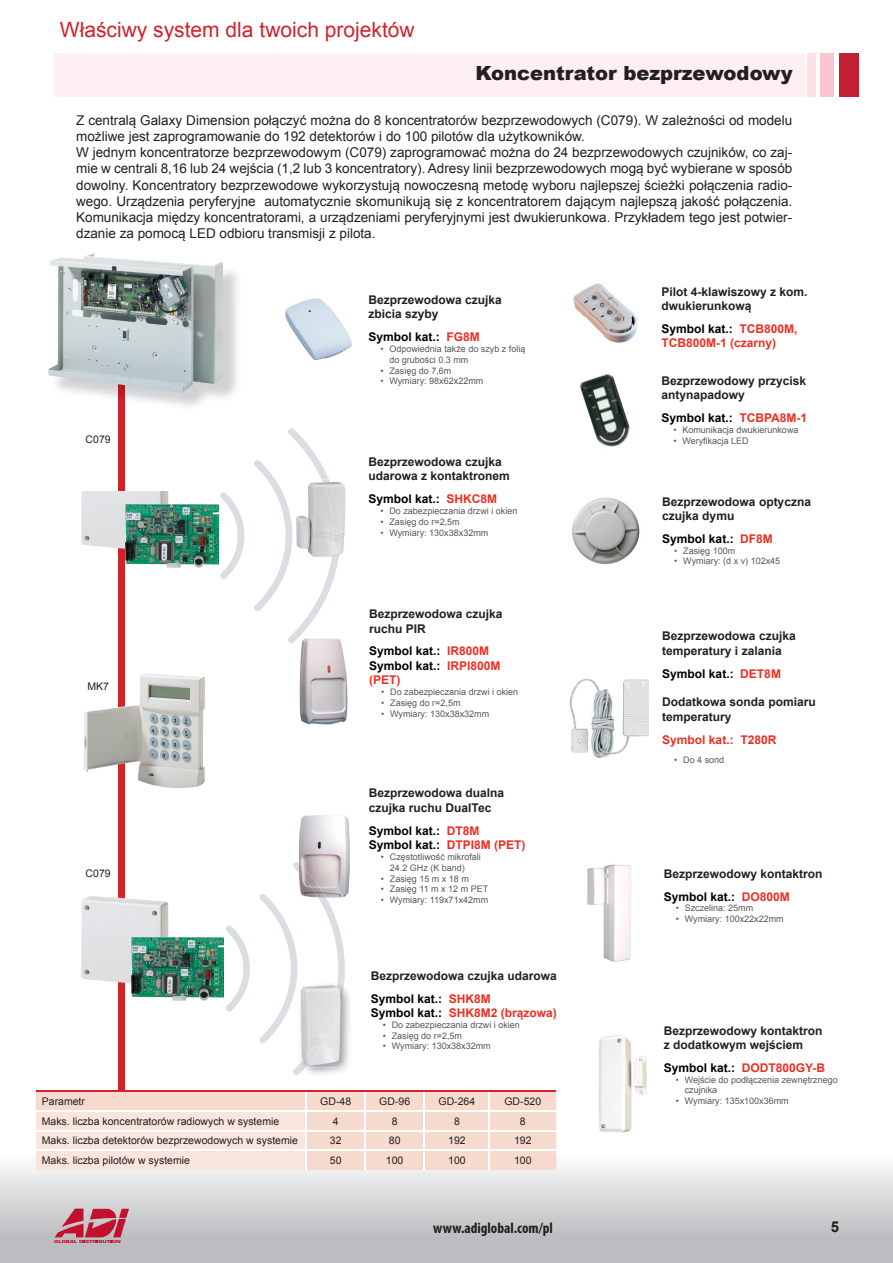
<style>
.page{position:relative;width:893px;height:1263px;background:#fff}
.page>*{position:absolute;margin:0;border:0;box-sizing:border-box;transform-origin:0 0}
.t1{font:21px "Arial";color:#d1232a}
.t2{font:900 19.5px "Arial";color:#231f20}
.t3{font:700 condensed 15px "Myriad Pro";color:#231f20}
.t4{font:700 15px "Arial";color:#231f20}
.t5{font:13.5px/16.2px "Arial";color:#231f20}
.t6{font:700 12px/14.4px "Arial";color:#231f20}
.t7{font:700 12px/14.4px "Arial";color:#000}
.t8{font:700 12px/14.4px "Arial";color:#ee2e22}
.t9{font:10.5px "Arial";color:#231f20}
.t10{font:9px/10.8px "Arial";color:#57585a}
.s1{color:#ee2e22}
.s2{color:#000}
</style>
<div class="page">
<div style="left:0;top:1153px;width:893px;height:110px;background:linear-gradient(to bottom,#f9fafa,#b1b2b5)"></div>
<div style="left:839px;top:54px;width:20px;height:43px;background:#c21f34"></div>
<div style="left:820px;top:54px;width:14px;height:43px;background:#f9c6d0"></div>
<div style="left:808px;top:54px;width:8px;height:43px;background:#fce0e5"></div>
<div style="left:55px;top:54px;width:750px;height:43px;background:#fdeff2"></div>
<svg style="left:54px;top:1208px;width:75px;height:35px;background:#c46b7c"></svg>
<svg style="left:226px;top:862px;width:119px;height:213px"></svg>
<svg style="left:220px;top:428px;width:118px;height:215px"></svg>
<div style="left:118px;top:320px;width:6px;height:771px;background:#d1232a"></div>
<img style="left:299px;top:639px;width:49px;height:85px">
<img style="left:299px;top:814px;width:51px;height:83px">
<img style="left:299px;top:863px;width:27px;height:34px">
<img style="left:587px;top:864px;width:44px;height:98px">
<img style="left:285px;top:299px;width:66px;height:61px">
<img style="left:572px;top:497px;width:68px;height:68px">
<img style="left:573px;top:283px;width:65px;height:60px">
<img style="left:293px;top:479px;width:53px;height:83px">
<img style="left:321px;top:479px;width:19px;height:83px">
<img style="left:298px;top:982px;width:46px;height:93px">
<img style="left:279px;top:983px;width:71px;height:84px">
<img style="left:298px;top:983px;width:46px;height:84px">
<img style="left:569px;top:679px;width:79px;height:80px">
<img style="left:599px;top:1035px;width:48px;height:97px">
<img style="left:79px;top:271px;width:159px;height:140px">
<img style="left:118px;top:392px;width:6px;height:19px">
<img style="left:48px;top:253px;width:175px;height:139px">
<img style="left:81px;top:491px;width:88px;height:61px">
<img style="left:125px;top:504px;width:93px;height:63px">
<img style="left:81px;top:896px;width:88px;height:90px">
<img style="left:131px;top:937px;width:93px;height:63px">
<img style="left:84px;top:673px;width:121px;height:115px">
<svg style="left:36px;top:1092px;width:520px;height:78px;background:#f8e1d7"></svg>
<hr style="left:36px;top:1091px;width:270px;height:1px;background:#d1232a">
<hr style="left:306px;top:1091px;width:59px;height:1px;background:#d1232a">
<hr style="left:365px;top:1091px;width:59px;height:1px;background:#d1232a">
<hr style="left:424px;top:1091px;width:65px;height:1px;background:#d1232a">
<hr style="left:489px;top:1091px;width:67px;height:1px;background:#d1232a">
<img style="left:580px;top:373px;width:50px;height:74px">
<h1 class="t1" style="left:60px;top:15px;width:356px">Właściwy system dla twoich projektów</h1>
<h2 class="t2" style="left:476px;top:59px;width:318px">Koncentrator bezprzewodowy</h2>
<p class="t5" style="left:76px;top:112px;width:718px">Z centralą Galaxy Dimension połączyć można do 8 koncentratorów bezprzewodowych (C079). W zależności od modelu możliwe jest zaprogramowanie do 192 detektorów i do 100 pilotów dla użytkowników.<br>W jednym koncentratorze bezprzewodowym (C079) zaprogramować można do 24 bezprzewodowych czujników, co zaj&shy;mie w centrali 8,16 lub 24 wejścia (1,2 lub 3 koncentratory). Adresy linii bezprzewodowych mogą być wybierane w sposób dowolny. Koncentratory bezprzewodowe wykorzystują nowoczesną metodę wyboru najlepszej ścieżki połączenia radio&shy;wego. Urządzenia peryferyjne automatycznie skomunikują się z koncentratorem dającym najlepszą jakość połączenia.<br>Komunikacja między koncentratorami, a urządzeniami peryferyjnymi jest dwukierunkowa. Przykładem tego jest potwier&shy;dzanie za pomocą LED odbioru transmisji z pilota.</p>
<p class="t9" style="left:86px;top:432px;width:27px">C079</p>
<p class="t9" style="left:87px;top:680px;width:23px">MK7</p>
<p class="t9" style="left:86px;top:866px;width:27px">C079</p>
<p class="t6" style="left:368px;top:293px;width:135px">Bezprzewodowa czujka zbicia szyby</p>
<p class="t7" style="left:368px;top:330px;width:113px">Symbol kat.: <span class="s1">FG8M</span></p>
<p class="t10" style="left:389px;top:344px;width:138px;text-indent:-9px">• Odpowiednia także do szyb z folią do grubości 0.3 mm</p>
<p class="t10" style="left:380px;top:365px;width:73px">• Zasięg do 7,6m</p>
<p class="t10" style="left:380px;top:376px;width:104px">• Wymiary: 98x62x22mm</p>
<p class="t6" style="left:368px;top:455px;width:143px">Bezprzewodowa czujka udarowa z kontaktronem</p>
<p class="t7" style="left:368px;top:492px;width:130px">Symbol kat.: <span class="s1">SHKC8M</span></p>
<p class="t10" style="left:380px;top:506px;width:139px">• Do zabezpieczania drzwi i okien</p>
<p class="t10" style="left:380px;top:516px;width:81px">• Zasięg do r=2,5m</p>
<p class="t10" style="left:380px;top:527px;width:109px">• Wymiary: 130x38x32mm</p>
<p class="t6" style="left:369px;top:607px;width:135px">Bezprzewodowa czujka ruchu PIR</p>
<p class="t7" style="left:369px;top:644px;width:133px">Symbol kat.: <span class="s1">IR800M<br></span>Symbol kat.: <span class="s1">IRPI800M (PET)</span></p>
<p class="t10" style="left:381px;top:686px;width:139px">• Do zabezpieczania drzwi i okien</p>
<p class="t10" style="left:381px;top:697px;width:81px">• Zasięg do r=2,5m</p>
<p class="t10" style="left:381px;top:708px;width:109px">• Wymiary: 130x38x32mm</p>
<p class="t6" style="left:369px;top:786px;width:137px">Bezprzewodowa dualna czujka ruchu DualTec</p>
<p class="t7" style="left:369px;top:824px;width:158px">Symbol kat.: <span class="s1">DT8M<br></span>Symbol kat.: <span class="s1">DTPI8M (PET)</span></p>
<p class="t10" style="left:390px;top:851px;width:93px;text-indent:-9px">• Częstotliwość mikrofali<br>24.2 GHz (K band)</p>
<p class="t10" style="left:381px;top:873px;width:90px">• Zasięg 15 m x 18 m</p>
<p class="t10" style="left:381px;top:884px;width:109px">• Zasięg 11 m x 12 m PET</p>
<p class="t10" style="left:381px;top:895px;width:109px">• Wymiary: 119x71x42mm</p>
<p class="t6" style="left:371px;top:964px;width:188px;line-height:23px">Bezprzewodowa czujka udarowa<br><span class="s2">Symbol kat.:</span> <span class="s1">SHK8M</span></p>
<p class="t8" style="left:371px;top:1006px;width:188px"><span class="s2">Symbol kat.:</span> SHK8M2 (brązowa)</p>
<p class="t10" style="left:383px;top:1019px;width:139px">• Do zabezpieczania drzwi i okien</p>
<p class="t10" style="left:383px;top:1030px;width:81px">• Zasięg do r=2,5m</p>
<p class="t10" style="left:383px;top:1041px;width:109px">• Wymiary: 130x38x32mm</p>
<p class="t9" style="left:42px;top:1094px;width:45px">Parametr</p>
<p class="t9" style="left:320px;top:1094px;width:32px">GD-48</p>
<p class="t9" style="left:379px;top:1094px;width:32px">GD-96</p>
<p class="t9" style="left:438px;top:1094px;width:38px">GD-264</p>
<p class="t9" style="left:504px;top:1094px;width:38px">GD-520</p>
<p class="t9" style="left:42px;top:1114px;width:239px">Maks. liczba koncentratorów radiowych w systemie</p>
<p class="t9" style="left:333px;top:1114px;width:7px">4</p>
<p class="t9" style="left:392px;top:1114px;width:7px">8</p>
<p class="t9" style="left:454px;top:1114px;width:7px">8</p>
<p class="t9" style="left:520px;top:1114px;width:7px">8</p>
<p class="t9" style="left:42px;top:1134px;width:258px">Maks. liczba detektorów bezprzewodowych w systemie</p>
<p class="t9" style="left:330px;top:1134px;width:13px">32</p>
<p class="t9" style="left:389px;top:1134px;width:13px">80</p>
<p class="t9" style="left:448px;top:1134px;width:19px">192</p>
<p class="t9" style="left:514px;top:1134px;width:19px">192</p>
<p class="t9" style="left:42px;top:1153px;width:150px">Maks. liczba pilotów w systemie</p>
<p class="t9" style="left:330px;top:1153px;width:13px">50</p>
<p class="t9" style="left:386px;top:1153px;width:19px">100</p>
<p class="t9" style="left:448px;top:1153px;width:19px">100</p>
<p class="t9" style="left:514px;top:1153px;width:19px">100</p>
<p class="t3" style="left:433px;top:1218px;width:121px">www.adiglobal.com/pl</p>
<p class="t6" style="left:661px;top:285px;width:148px">Pilot 4-klawiszowy z kom. dwukierunkową</p>
<p class="t8" style="left:661px;top:322px;width:138px"><span class="s2">Symbol kat.:</span> TCB800M,<br>TCB800M-1 (czarny)</p>
<p class="t6" style="left:661px;top:374px;width:146px">Bezprzewodowy przycisk antynapadowy</p>
<p class="t7" style="left:661px;top:411px;width:147px">Symbol kat.: <span class="s1">TCBPA8M-1</span></p>
<p class="t10" style="left:673px;top:424px;width:127px">• Komunikacja dwukierunkowa</p>
<p class="t10" style="left:673px;top:435px;width:77px">• Weryfikacja LED</p>
<p class="t6" style="left:662px;top:494px;width:150px">Bezprzewodowa optyczna czujka dymu</p>
<p class="t7" style="left:662px;top:532px;width:112px">Symbol kat.: <span class="s1">DF8M</span></p>
<p class="t10" style="left:674px;top:545px;width:63px">• Zasięg 100m</p>
<p class="t10" style="left:674px;top:556px;width:107px">• Wymiary: (d x v) 102x45</p>
<p class="t6" style="left:662px;top:629px;width:135px">Bezprzewodowa czujka temperatury i zalania</p>
<p class="t7" style="left:662px;top:666px;width:120px">Symbol kat.: <span class="s1">DET8M</span></p>
<p class="t6" style="left:662px;top:695px;width:155px">Dodatkowa sonda pomiaru temperatury</p>
<p class="t8" style="left:662px;top:732px;width:116px">Symbol kat.: T280R</p>
<p class="t10" style="left:674px;top:754px;width:52px">• Do 4 sond</p>
<p class="t6" style="left:664px;top:862px;width:160px;line-height:23px">Bezprzewodowy kontaktron<br><span class="s2">Symbol kat.:</span> <span class="s1">DO800M</span></p>
<p class="t10" style="left:676px;top:903px;width:79px">• Szczelina: 25mm</p>
<p class="t10" style="left:676px;top:914px;width:109px">• Wymiary: 100x22x22mm</p>
<p class="t6" style="left:664px;top:1023px;width:160px">Bezprzewodowy kontaktron z dodatkowym wejściem</p>
<p class="t7" style="left:664px;top:1061px;width:163px">Symbol kat.: <span class="s1">DODT800GY-B</span></p>
<p class="t10" style="left:685px;top:1074px;width:154px;text-indent:-9px">• Wejście do podłączenia zewnętrznego czujnika</p>
<p class="t10" style="left:676px;top:1096px;width:114px">• Wymiary: 135x100x36mm</p>
<p class="t4" style="left:831px;top:1217px;width:10px">5</p>
</div>
